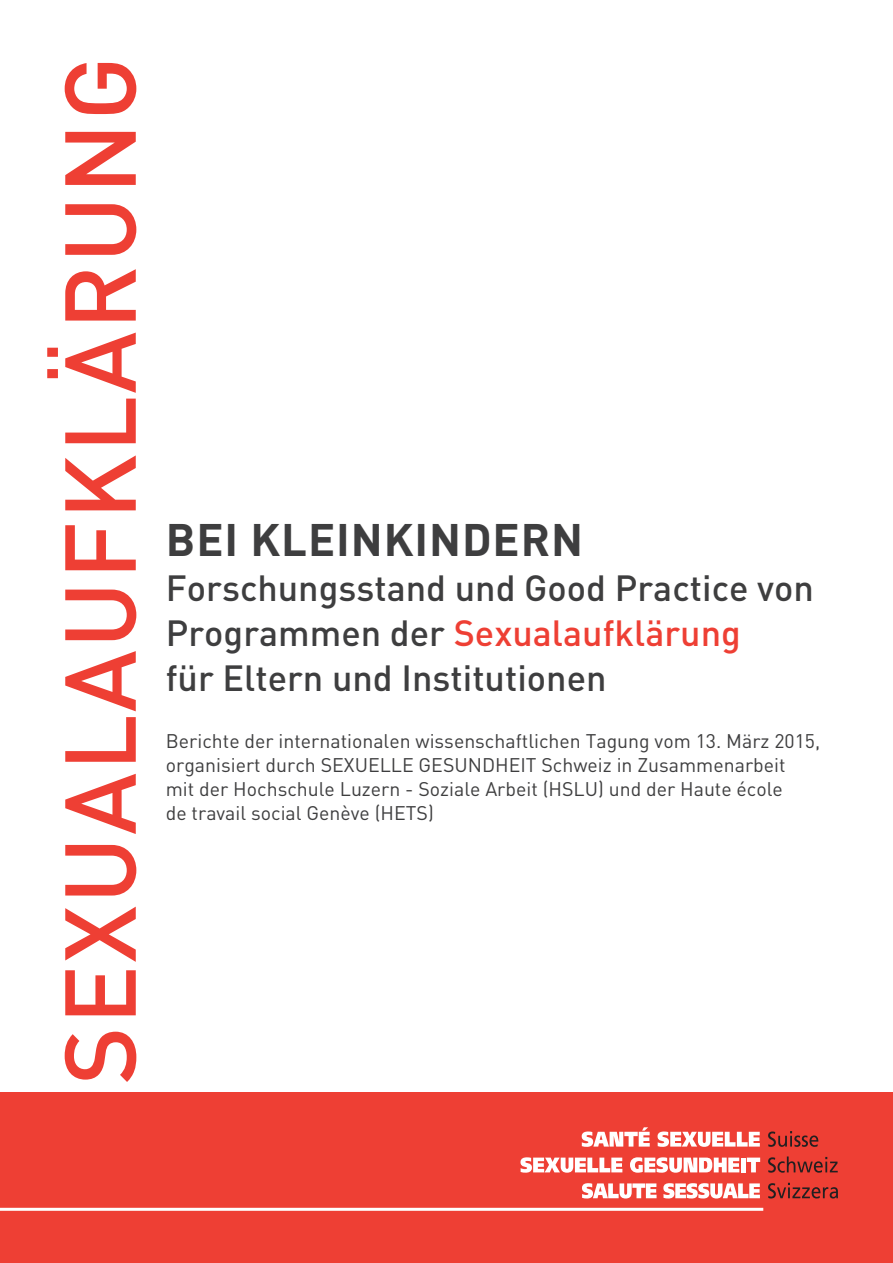
<style>
.page{position:relative;width:893px;height:1263px;background:#fff}
.page>*{position:absolute;margin:0;border:0;box-sizing:border-box;transform-origin:0 0}
.t1{font:500 99px "DIN";letter-spacing:.02em;color:#ee3f34}
.t2{font:700 45px "DIN";letter-spacing:.02em;color:#3e3e3f}
.t3{font:500 36px/45px "DIN";color:#3e3e3f}
.t4{font:19.5px/24px "DIN";color:#3e3e3f}
.s1{color:#ee3f34}
</style>
<div class="page">
<div style="left:0;top:1093px;width:893px;height:170px;background:#ee3f34"></div>
<hr style="left:0;top:1208px;width:763px;height:3px;background:#fff">
<svg style="left:582px;top:1127px;width:68px;height:20px"></svg>
<svg style="left:657px;top:1131px;width:103px;height:16px"></svg>
<svg style="left:768px;top:1131px;width:50px;height:16px"></svg>
<svg style="left:520px;top:1157px;width:102px;height:16px"></svg>
<svg style="left:630px;top:1157px;width:109px;height:16px"></svg>
<div style="left:741px;top:1157px;width:5px;height:15px;background:#fff"></div>
<svg style="left:747px;top:1157px;width:13px;height:15px"></svg>
<svg style="left:768px;top:1156px;width:70px;height:17px"></svg>
<svg style="left:582px;top:1183px;width:74px;height:15px"></svg>
<svg style="left:663px;top:1183px;width:97px;height:15px"></svg>
<svg style="left:768px;top:1183px;width:70px;height:15px"></svg>
<h1 class="t1" style="left:37px;top:1085px;width:1030px;rotate:-90deg">Sexualaufklärung</h1>
<h2 class="t2" style="left:166px;top:510px;width:419px">BEI KLEINKINDERN</h2>
<h3 class="t3" style="left:166px;top:564px;width:650px">Forschungsstand und Good Practice von<br>Programmen der <span class="s1">Sexualaufklärung<br></span>für Eltern und Institutionen</h3>
<p class="t4" style="left:166px;top:728px;width:656px">Berichte der internationalen wissenschaftlichen Tagung vom 13. März 2015, organisiert durch SEXUELLE GESUNDHEIT Schweiz in Zusammenarbeit<br>mit der Hochschule Luzern - Soziale Arbeit (HSLU) und der Haute école<br>de travail social Genève (HETS)</p>
</div>
